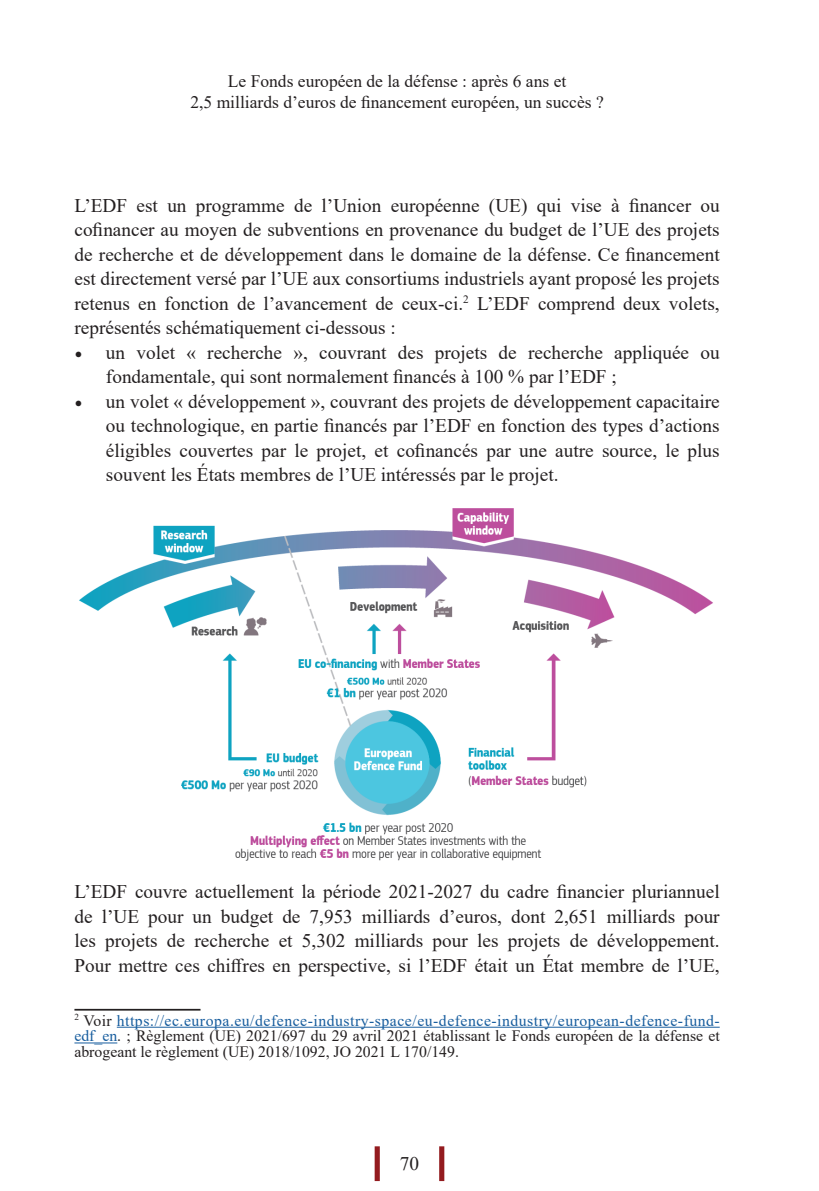
<style>
.page{position:relative;width:819px;height:1191px;background:#fff}
.page>*{position:absolute;margin:0;border:0;box-sizing:border-box;transform-origin:0 0}
.t1{font:19.25px/24.5px "Times New Roman";color:#231f20;text-align:justify}
.t2{font:17.5px/21px "Times New Roman";color:#231f20;text-align:center}
.t3{font:15.75px/15.8px "Times New Roman";color:#231f20;text-align:justify}
.s1{font-family:"Minion Pro";font-size:21px}
.s2{color:#175d9e}
</style>
<div class="page">
<svg style="left:439px;top:1146px;width:5px;height:35px"></svg>
<svg style="left:374px;top:1146px;width:6px;height:35px"></svg>
<hr style="left:74px;top:1008px;width:126px;height:2px;background:#231f20">
<hr style="left:117px;top:1026px;width:602px;height:1px;background:#175d9e">
<hr style="left:74px;top:1042px;width:43px;height:1px;background:#175d9e">
<img style="left:79px;top:508px;width:634px;height:353px">
<p class="t2" style="left:190px;top:70px;width:415px">Le Fonds européen de la défense : après 6 ans et<br>2,5 milliards d’euros de financement européen, un succès ?</p>
<p class="t1" style="left:74px;top:192px;width:646px">L’EDF est un programme de l’Union européenne (UE) qui vise à financer ou cofinancer au moyen de subventions en provenance du budget de l’UE des projets de recherche et de développement dans le domaine de la défense. Ce financement est directement versé par l’UE aux consortiums industriels ayant proposé les projets retenus en fonction de l’avancement de ceux-ci.<sup>2</sup> L’EDF comprend deux volets, représentés schématiquement ci-dessous :</p>
<p class="t1" style="left:106px;top:339px;width:615px;text-indent:-32px"><span class="s1">•</span> un volet « recherche », couvrant des projets de recherche appliquée ou fondamentale, qui sont normalement financés à 100 % par l’EDF ;</p>
<p class="t1" style="left:106px;top:388px;width:615px;text-indent:-32px"><span class="s1">•</span> un volet « développement », couvrant des projets de développement capacitaire ou technologique, en partie financés par l’EDF en fonction des types d’actions éligibles couvertes par le projet, et cofinancés par une autre source, le plus souvent les États membres de l’UE intéressés par le projet.</p>
<p class="t1" style="left:74px;top:878px;width:646px">L’EDF couvre actuellement la période 2021-2027 du cadre financier pluriannuel de l’UE pour un budget de 7,953 milliards d’euros, dont 2,651 milliards pour les projets de recherche et 5,302 milliards pour les projets de développement.<br>Pour mettre ces chiffres en perspective, si l’EDF était un État membre de l’UE,</p>
<p class="t3" style="left:74px;top:1011px;width:646px"><sup>2</sup> Voir <span class="s2">https://ec.europa.eu/defence-industry-space/eu-defence-industry/european-defence-fund&shy;edf_en</span>. ; Règlement (UE) 2021/697 du 29 avril 2021 établissant le Fonds européen de la défense et abrogeant le règlement (UE) 2018/1092, JO 2021 L 170/149.</p>
<p class="t1" style="left:400px;top:1150px;width:21px">70</p>
</div>
